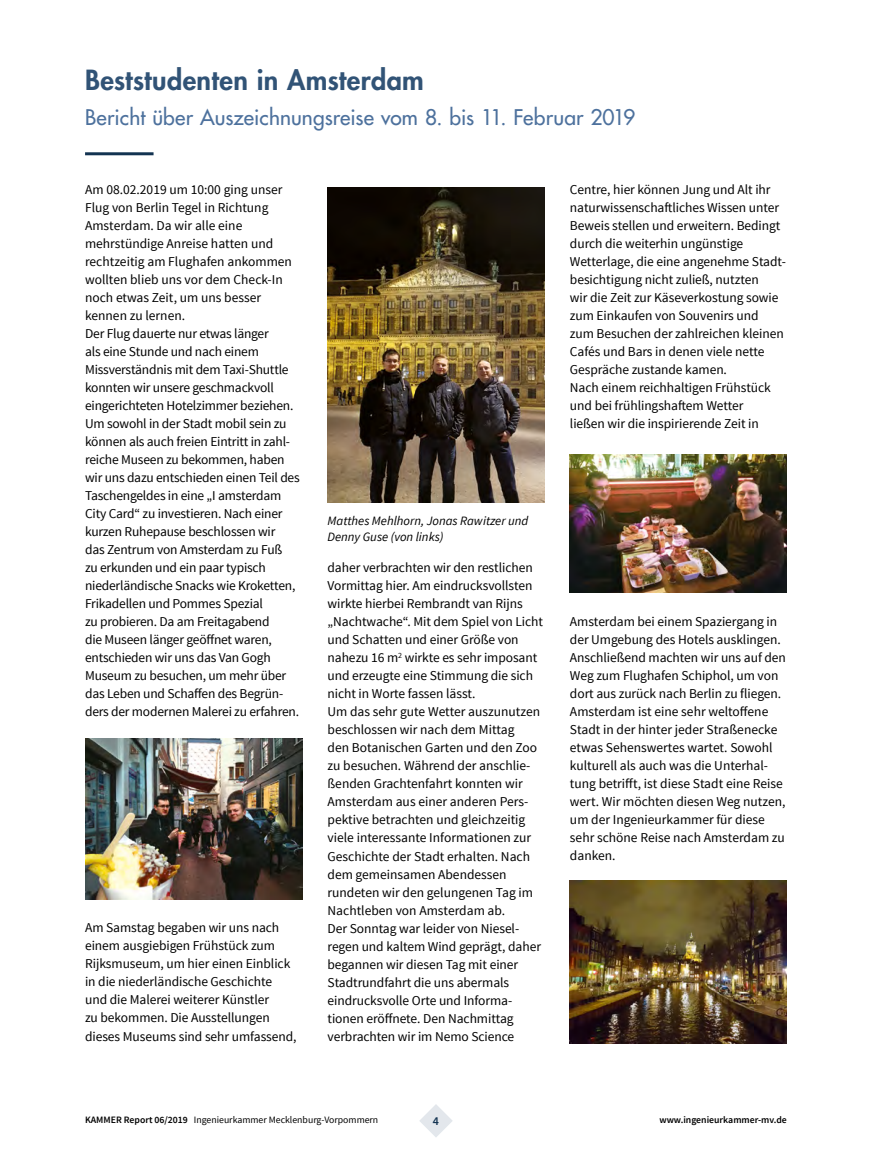
<style>
.page{position:relative;width:872px;height:1170px;background:#fff}
.page>*{position:absolute;margin:0;border:0;box-sizing:border-box;transform-origin:0 0}
.t1{font:800 27px "Futura Std";letter-spacing:.015em;color:#315376}
.t2{font:500 21px "Futura Std";letter-spacing:.005em;color:#4d719d}
.t3{font:13.5px/18px "Source Sans Pro";letter-spacing:-.005em;color:#000}
.t4{font:italic 12.75px/15.8px "Source Sans Pro";color:#000}
.t5{font:600 12px "Source Sans Pro";color:#133351}
.t6{font:9.75px "Source Sans Pro";color:#000}
.t7{font:600 9.75px "Source Sans Pro";color:#000}
.s1{font-weight:600}
</style>
<div class="page">
<svg style="left:419px;top:1104px;width:34px;height:33px"></svg>
<hr style="left:85px;top:152px;width:68px;height:3px;background:#133351">
<img style="left:85px;top:738px;width:217px;height:161px">
<img style="left:327px;top:187px;width:217px;height:315px">
<img style="left:570px;top:454px;width:217px;height:138px">
<img style="left:570px;top:880px;width:217px;height:163px">
<h1 class="t1" style="left:85px;top:63px;width:340px">Beststudenten in Amsterdam</h1>
<h2 class="t2" style="left:85px;top:104px;width:552px">Bericht über Auszeichnungsreise vom 8. bis 11. Februar 2019</h2>
<p class="t3" style="left:85px;top:181px;width:216px">Am 08.02.2019 um 10:00 ging unser Flug von Berlin Tegel in Richtung Amsterdam. Da wir alle eine mehrstündige Anreise hatten und rechtzeitig am Flughafen ankommen wollten blieb uns vor dem Check-In noch etwas Zeit, um uns besser kennen zu lernen.<br>Der Flug dauerte nur etwas länger<br>als eine Stunde und nach einem Missverständnis mit dem Taxi-Shuttle konnten wir unsere geschmackvoll eingerichteten Hotelzimmer beziehen.<br>Um sowohl in der Stadt mobil sein zu können als auch freien Eintritt in zahl&shy;reiche Museen zu bekommen, haben wir uns dazu entschieden einen Teil des Taschengeldes in eine „I amsterdam City Card“ zu investieren. Nach einer kurzen Ruhepause beschlossen wir<br>das Zentrum von Amsterdam zu Fuß<br>zu erkunden und ein paar typisch niederländische Snacks wie Kroketten, Frikadellen und Pommes Spezial<br>zu probieren. Da am Freitagabend<br>die Museen länger geöffnet waren, entschieden wir uns das Van Gogh Museum zu besuchen, um mehr über das Leben und Schaffen des Begrün&shy;ders der modernen Malerei zu erfahren.</p>
<p class="t3" style="left:85px;top:919px;width:213px">Am Samstag begaben wir uns nach einem ausgiebigen Frühstück zum Rijksmuseum, um hier einen Einblick in die niederländische Geschichte und die Malerei weiterer Künstler<br>zu bekommen. Die Ausstellungen dieses Museums sind sehr umfassend,</p>
<p class="t3" style="left:570px;top:181px;width:217px">Centre, hier können Jung und Alt ihr naturwissenschaftliches Wissen unter Beweis stellen und erweitern. Bedingt durch die weiterhin ungünstige Wetterlage, die eine angenehme Stadt&shy;besichtigung nicht zuließ, nutzten<br>wir die Zeit zur Käseverkostung sowie zum Einkaufen von Souvenirs und<br>zum Besuchen der zahlreichen kleinen Cafés und Bars in denen viele nette Gespräche zustande kamen.<br>Nach einem reichhaltigen Frühstück und bei frühlingshaftem Wetter<br>ließen wir die inspirierende Zeit in</p>
<p class="t4" style="left:327px;top:513px;width:202px">Matthes Mehlhorn, Jonas Rawitzer und<br>Denny Guse (von links)</p>
<p class="t3" style="left:327px;top:559px;width:217px">daher verbrachten wir den restlichen Vormittag hier. Am eindrucksvollsten wirkte hierbei Rembrandt van Rijns „Nachtwache“. Mit dem Spiel von Licht und Schatten und einer Größe von nahezu 16 m<sup>2</sup> wirkte es sehr imposant und erzeugte eine Stimmung die sich nicht in Worte fassen lässt.<br>Um das sehr gute Wetter auszunutzen beschlossen wir nach dem Mittag<br>den Botanischen Garten und den Zoo zu besuchen. Während der anschlie&shy;ßenden Grachtenfahrt konnten wir Amsterdam aus einer anderen Pers&shy;pektive betrachten und gleichzeitig viele interessante Informationen zur Geschichte der Stadt erhalten. Nach dem gemeinsamen Abendessen rundeten wir den gelungenen Tag im Nachtleben von Amsterdam ab.<br>Der Sonntag war leider von Niesel&shy;regen und kaltem Wind geprägt, daher begannen wir diesen Tag mit einer Stadtrundfahrt die uns abermals eindrucksvolle Orte und Informa&shy;tionen eröffnete. Den Nachmittag verbrachten wir im Nemo Science</p>
<p class="t3" style="left:570px;top:613px;width:217px">Amsterdam bei einem Spaziergang in der Umgebung des Hotels ausklingen.<br>Anschließend machten wir uns auf den Weg zum Flughafen Schiphol, um von dort aus zurück nach Berlin zu fliegen.<br>Amsterdam ist eine sehr weltoffene Stadt in der hinter jeder Straßenecke etwas Sehenswertes wartet. Sowohl kulturell als auch was die Unterhal&shy;tung betrifft, ist diese Stadt eine Reise wert. Wir möchten diesen Weg nutzen, um der Ingenieurkammer für diese sehr schöne Reise nach Amsterdam zu danken.</p>
<p class="t6" style="left:85px;top:1113px;width:295px"><span class="s1">KAMMER Report 06/2019</span> Ingenieurkammer Mecklenburg-Vorpommern</p>
<p class="t5" style="left:433px;top:1112px;width:8px">4</p>
<p class="t7" style="left:659px;top:1113px;width:129px">www.ingenieurkammer-mv.de</p>
</div>
